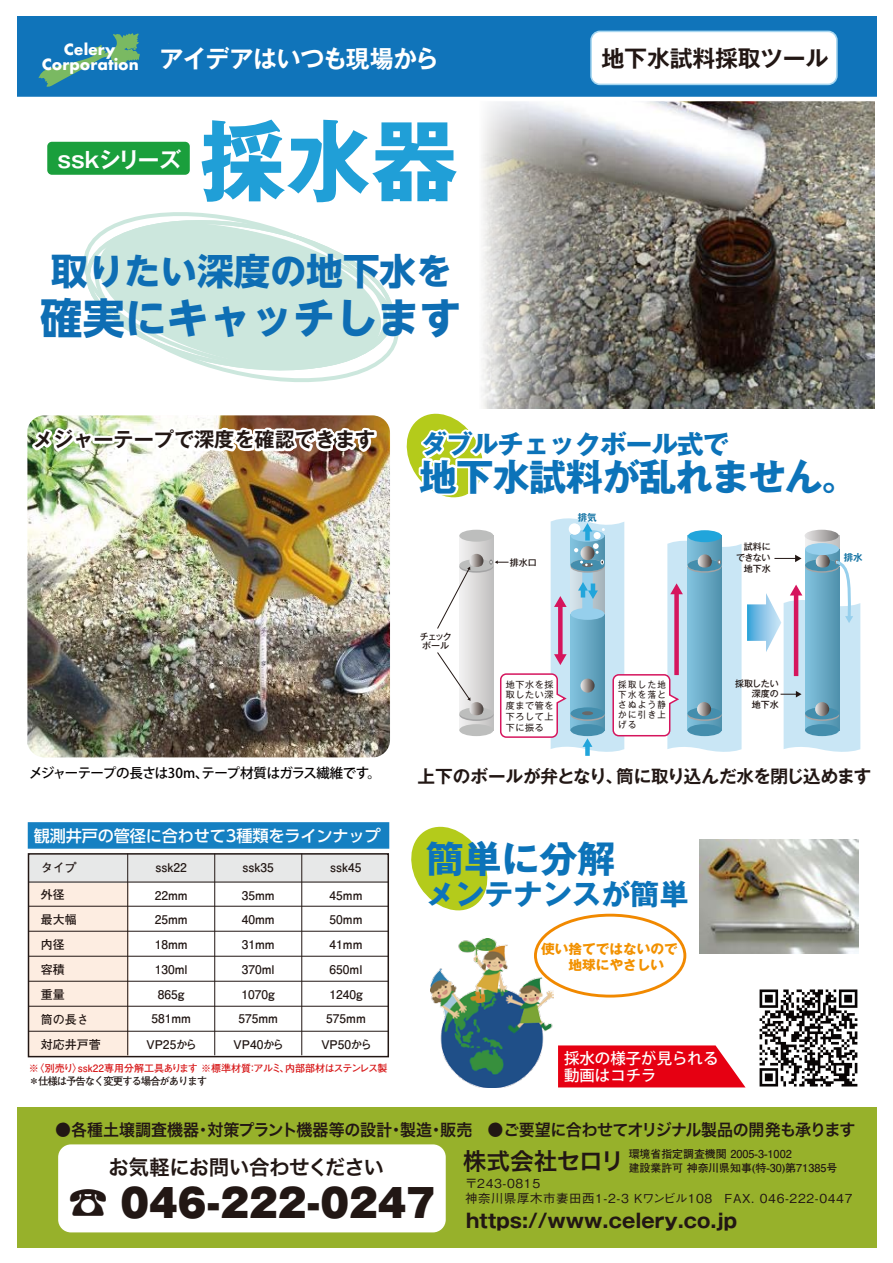
<style>
.page{position:relative;width:893px;height:1263px;background:#fff}
.page>*{position:absolute;margin:0;border:0;box-sizing:border-box;transform-origin:0 0}
.t1{font:700 88.95px "Gothic MB101 Pro";color:#209fd7}
.t2{font:700 42.15px "UD Shin Go NT Pro";color:#0e6eb4}
.t3{font:900 37.8px "Gothic MB101 Pro";color:#221714}
.t4{font:700 37.05px "Gothic MB101 Pro";letter-spacing:-.035em;color:#0c73b9}
.t5{font:700 36.45px "UD Shin Go NT Pro";color:#0e6eb4}
.t6{font:700 28.65px "Gothic MB101 Pro";color:#0c73b9}
.t7{font:700 26.1px "Gothic MB101 Pro";letter-spacing:-.035em;color:#0c73b9}
.t8{font:700 24.3px "Gothic MB101 Pro De";letter-spacing:-.01em;color:#fff}
.t9{font:23.7px "Hira Kaku Pro W6";letter-spacing:-.015em;color:#221714}
.t10{font:700 22.95px "Gothic MB101 Pro De";letter-spacing:-.01em;color:#221714}
.t11{font:700 21.6px "Gothic MB101 Pro De";letter-spacing:-.155em;color:#fff}
.t12{font:20.55px "Hira Kaku Pro W6";letter-spacing:-.025em;color:#221714}
.t13{font:700 20.25px "Gothic MB101 Pro De";letter-spacing:-.005em;color:#221714}
.t14{font:700 19.35px "Gothic MB101 Pro";color:#221714}
.t15{font:700 17.55px "Gothic MB101 Pro De";letter-spacing:-.015em;color:#221714}
.t16{font:16.5px "Hira Kaku Pro W6";letter-spacing:-.02em;color:#221714}
.t17{font:500 16.2px "UD Shin Go Pro";letter-spacing:-.01em;color:#fff}
.t18{font:500 15.45px/16.5px "Koz Go Pro";color:#fff}
.t19{font:700 15px/15.8px "Futura";color:#fff;text-align:center}
.t20{font:500 13.5px "Koz Go Pr 6 N";letter-spacing:-.05em;color:#040000}
.t21{font:700 13.5px/16px "Gothic MB101 Pro";color:#f29100;text-align:center}
.t22{font:500 12.45px "Gothic BBB Pro";letter-spacing:.05em;color:#221714}
.t23{font:700 12px/25px "Futo Go B101 Pro";color:#221714}
.t24{font:700 10.95px/13.5px "Futo Go B101 Pro";color:#221714}
.t25{font:700 10.5px "Futo Go B101 Pro";letter-spacing:-.11em;color:#221815}
.t26{font:700 10.05px "Futo Go B101 Pro";letter-spacing:-.005em;color:#d71718}
.t27{font:700 9.45px "Gothic MB101 Pro De";color:#1172a3}
.t28{font:500 9px/10.8px "Gothic MB101 Pro";letter-spacing:-.005em;color:#221714}
.t29{font:9px/10.8px "Gothic MB101 Pro";letter-spacing:.08em;color:#221714;text-align:justify}
.t30{font:9px/10.1px "Gothic MB101 Pro";letter-spacing:.08em;color:#221714;text-align:justify;scale:.93 1}
.s1{font-family:"Gothic BBB Pro";font-weight:500;font-size:40.65px}
</style>
<div class="page">
<svg style="left:558px;top:1045px;width:187px;height:42px"></svg>
<img style="left:27px;top:415px;width:363px;height:342px">
<div style="left:28px;top:854px;width:101px;height:203px;background:#fdede1"></div>
<div style="left:28px;top:822px;width:361px;height:27px;background:#1580c2;border:2px solid #1580c2"></div>
<div style="left:534px;top:914px;width:152px;height:83px;border:3px solid #f18900;border-radius:50%"></div>
<img style="left:646px;top:101px;width:229px;height:307px">
<svg style="left:481px;top:101px;width:165px;height:307px"></svg>
<div style="left:17px;top:17px;width:859px;height:81px;background:#1074ba"></div>
<div style="left:28px;top:854px;width:360px;height:28px;background:#e7e8e8"></div>
<hr style="left:28px;top:882px;width:360px;height:1px;background:#221714">
<hr style="left:28px;top:906px;width:360px;height:1px;background:#221714">
<svg style="left:83px;top:213px;width:316px;height:169px"></svg>
<hr style="left:28px;top:931px;width:360px;height:1px;background:#221714">
<hr style="left:28px;top:956px;width:360px;height:1px;background:#221714">
<hr style="left:28px;top:981px;width:360px;height:1px;background:#221714">
<hr style="left:28px;top:1006px;width:360px;height:1px;background:#221714">
<hr style="left:28px;top:1031px;width:360px;height:1px;background:#221714">
<hr style="left:214px;top:853px;width:1px;height:202px;background:#221714">
<hr style="left:127px;top:853px;width:1px;height:202px;background:#221714">
<hr style="left:301px;top:853px;width:1px;height:202px;background:#221714">
<div style="left:47px;top:141px;width:144px;height:35px;background:#1a9f3c;border-radius:5px"></div>
<div style="left:46px;top:140px;width:145px;height:36px;border:2px solid #fff;border-radius:5px"></div>
<svg style="left:406px;top:408px;width:433px;height:90px"></svg>
<hr style="left:15px;top:97px;width:863px;height:4px;background:#fff">
<svg style="left:411px;top:826px;width:77px;height:85px"></svg>
<svg style="left:39px;top:33px;width:101px;height:54px"></svg>
<div style="left:591px;top:31px;width:246px;height:53px;background:#fff;border-radius:9px"></div>
<div style="left:590px;top:31px;width:248px;height:54px;border:2px solid #a6d6f0;border-radius:9px"></div>
<svg style="left:459px;top:537px;width:31px;height:192px"></svg>
<div style="left:459px;top:530px;width:34px;height:12px;background:#bdbebd;border-radius:50%"></div>
<div style="left:459px;top:561px;width:34px;height:12px;background:#a4a4a5;border-radius:50%"></div>
<div style="left:459px;top:724px;width:34px;height:12px;background:#bdbebd;border-radius:50%"></div>
<div style="left:459px;top:559px;width:34px;height:12px;background:#bdbebd;border-radius:50%"></div>
<svg style="left:459px;top:709px;width:34px;height:12px"></svg>
<div style="left:459px;top:707px;width:34px;height:12px;background:#bdbebd;border-radius:50%"></div>
<svg style="left:437px;top:554px;width:46px;height:75px"></svg>
<svg style="left:437px;top:651px;width:46px;height:64px"></svg>
<div style="left:585px;top:745px;width:5px;height:11px;background:#21a5db"></div>
<svg style="left:490px;top:518px;width:370px;height:234px"></svg>
<div style="left:688px;top:530px;width:34px;height:12px;background:#21a5db;border-radius:50%"></div>
<svg style="left:580px;top:679px;width:15px;height:14px"></svg>
<svg style="left:580px;top:546px;width:15px;height:14px"></svg>
<img style="left:27px;top:423px;width:71px;height:32px">
<div style="left:92px;top:436px;width:23px;height:8px;border:5px solid #fff"></div>
<svg style="left:105px;top:426px;width:32px;height:29px"></svg>
<img style="left:148px;top:418px;width:232px;height:53px">
<img style="left:699px;top:840px;width:159px;height:114px">
<img style="left:430px;top:939px;width:124px;height:149px">
<div style="left:28px;top:853px;width:361px;height:204px;border:2px solid #221714"></div>
<img style="left:759px;top:989px;width:99px;height:98px">
<div style="left:17px;top:1107px;width:859px;height:140px;background:#97b12b"></div>
<div style="left:58px;top:1144px;width:388px;height:88px;background:#fff;border-radius:13px"></div>
<p class="t19" style="left:42px;top:41px;width:98px">Celery<br>Corporation</p>
<h3 class="t10" style="left:602px;top:39px;width:228px">地下水試料採取ツール</h3>
<h3 class="t8" style="left:159px;top:39px;width:281px">アイデアはいつも現場から</h3>
<h3 class="t11" style="left:54px;top:141px;width:129px">ｓｓｋシリーズ</h3>
<h1 class="t1" style="left:200px;top:87px;width:259px">採水器</h1>
<h3 class="t5" style="left:51px;top:242px;width:403px">取りたい深度の地下水を</h3>
<h2 class="t2" style="left:41px;top:284px;width:422px">確実にキャッチします</h2>
<h3 class="t13" style="left:33px;top:423px;width:344px">メジャーテープで深度を確認できます</h3>
<p class="t20" style="left:29px;top:765px;width:353px">メジャーテープの長さは30m、テープ材質はガラス繊維です。</p>
<h3 class="t17" style="left:34px;top:823px;width:348px">観測井戸の管径に合わせて3種類をラインナップ</h3>
<p class="t23" style="left:41px;top:854px;width:37px">タイプ</p>
<p class="t23" style="left:156px;top:854px;width:33px">ssk22</p>
<p class="t23" style="left:41px;top:881px;width:37px">外径最大幅内径</p>
<p class="t23" style="left:243px;top:854px;width:33px">ssk35</p>
<p class="t23" style="left:330px;top:854px;width:33px">ssk45</p>
<p class="t23" style="left:242px;top:881px;width:34px">35mm</p>
<p class="t23" style="left:330px;top:881px;width:34px">45mm</p>
<p class="t23" style="left:155px;top:881px;width:34px">22mm</p>
<p class="t23" style="left:155px;top:905px;width:34px">25mm</p>
<p class="t23" style="left:242px;top:905px;width:34px">40mm</p>
<p class="t23" style="left:330px;top:905px;width:34px">50mm</p>
<p class="t23" style="left:155px;top:930px;width:34px">18mm</p>
<p class="t23" style="left:242px;top:930px;width:34px">31mm</p>
<p class="t23" style="left:330px;top:930px;width:34px">41mm</p>
<p class="t23" style="left:41px;top:955px;width:62px">容積<br>重量<br>筒の長さ対応井戸菅</p>
<p class="t23" style="left:155px;top:955px;width:34px">130ml</p>
<p class="t23" style="left:242px;top:955px;width:34px">370ml</p>
<p class="t23" style="left:330px;top:955px;width:34px">650ml</p>
<p class="t23" style="left:158px;top:980px;width:28px">865g</p>
<p class="t23" style="left:242px;top:980px;width:35px">1070g</p>
<p class="t23" style="left:329px;top:980px;width:35px">1240g</p>
<p class="t23" style="left:151px;top:1004px;width:41px">581mm</p>
<p class="t23" style="left:238px;top:1004px;width:41px">575mm</p>
<p class="t23" style="left:326px;top:1004px;width:41px">575mm</p>
<p class="t23" style="left:147px;top:1030px;width:53px">VP25から</p>
<p class="t23" style="left:234px;top:1030px;width:53px">VP40から</p>
<p class="t23" style="left:321px;top:1030px;width:53px">VP50から</p>
<p class="t26" style="left:29px;top:1060px;width:360px">※〈別売り〉ssk22専用分解工具あります ※標準材質：アルミ、内部部材はステンレス製</p>
<p class="t25" style="left:29px;top:1073px;width:180px">＊仕様は予告なく変更する場合があります</p>
<h3 class="t7" style="left:420px;top:423px;width:310px">ダブルチェックボール式で</h3>
<h3 class="t4" style="left:419px;top:446px;width:441px">地下水試料が乱れません。</h3>
<p class="t28" style="left:420px;top:630px;width:33px;line-height:9px">チェックボール</p>
<p class="t28" style="left:510px;top:556px;width:28px">排水口</p>
<p class="t27" style="left:578px;top:510px;width:20px">排気</p>
<p class="t28" style="left:736px;top:540px;width:36px;text-align:right">試料にできない地下水</p>
<p class="t29" style="left:506px;top:677px;width:49px">地下水を採取したい深度まで管を下ろして上下に振る</p>
<p class="t30" style="left:618px;top:678px;width:53px">採取した地下水を落とさぬよう静かに引き上げる</p>
<p class="t28" style="left:752px;top:677px;width:29px;text-align:justify;text-indent:-16px">採取したい深度の地下水</p>
<p class="t27" style="left:844px;top:550px;width:20px">排水</p>
<h3 class="t15" style="left:417px;top:762px;width:455px">上下のボールが弁となり、筒に取り込んだ水を閉じ込めます</h3>
<h3 class="t4" style="left:426px;top:828px;width:191px">簡単に分解</h3>
<h3 class="t6" style="left:426px;top:870px;width:264px">メンテナンスが簡単</h3>
<p class="t21" style="left:541px;top:939px;width:138px">使い捨てではないので　地球にやさしい</p>
<p class="t18" style="left:564px;top:1051px;width:156px">採水の様子が見られる動画はコチラ</p>
<h3 class="t16" style="left:55px;top:1115px;width:802px">●各種土壌調査機器・対策プラント機器等の設計・製造・販売　　●ご要望に合わせてオリジナル製品の開発も承ります</h3>
<h3 class="t12" style="left:108px;top:1149px;width:277px">お気軽にお問い合わせください</h3>
<p class="t24" style="left:629px;top:1146px;width:210px">環境省指定調査機関 2005-3-1002<br>建設業許可 神奈川県知事(特-30)第71385号</p>
<p class="t22" style="left:465px;top:1173px;width:76px">〒243-0815</p>
<h3 class="t3" style="left:68px;top:1171px;width:369px"><span class="s1">☎</span> 046-222-0247</h3>
<p class="t22" style="left:465px;top:1188px;width:249px">神奈川県厚木市妻田西1-2-3 Ｋワンビル108</p>
<p class="t22" style="left:725px;top:1188px;width:129px">FAX. 046-222-0447</p>
<h3 class="t9" style="left:463px;top:1140px;width:163px">株式会社セロリ</h3>
<h3 class="t14" style="left:466px;top:1204px;width:273px">https://www.celery.co.jp</h3>
</div>
